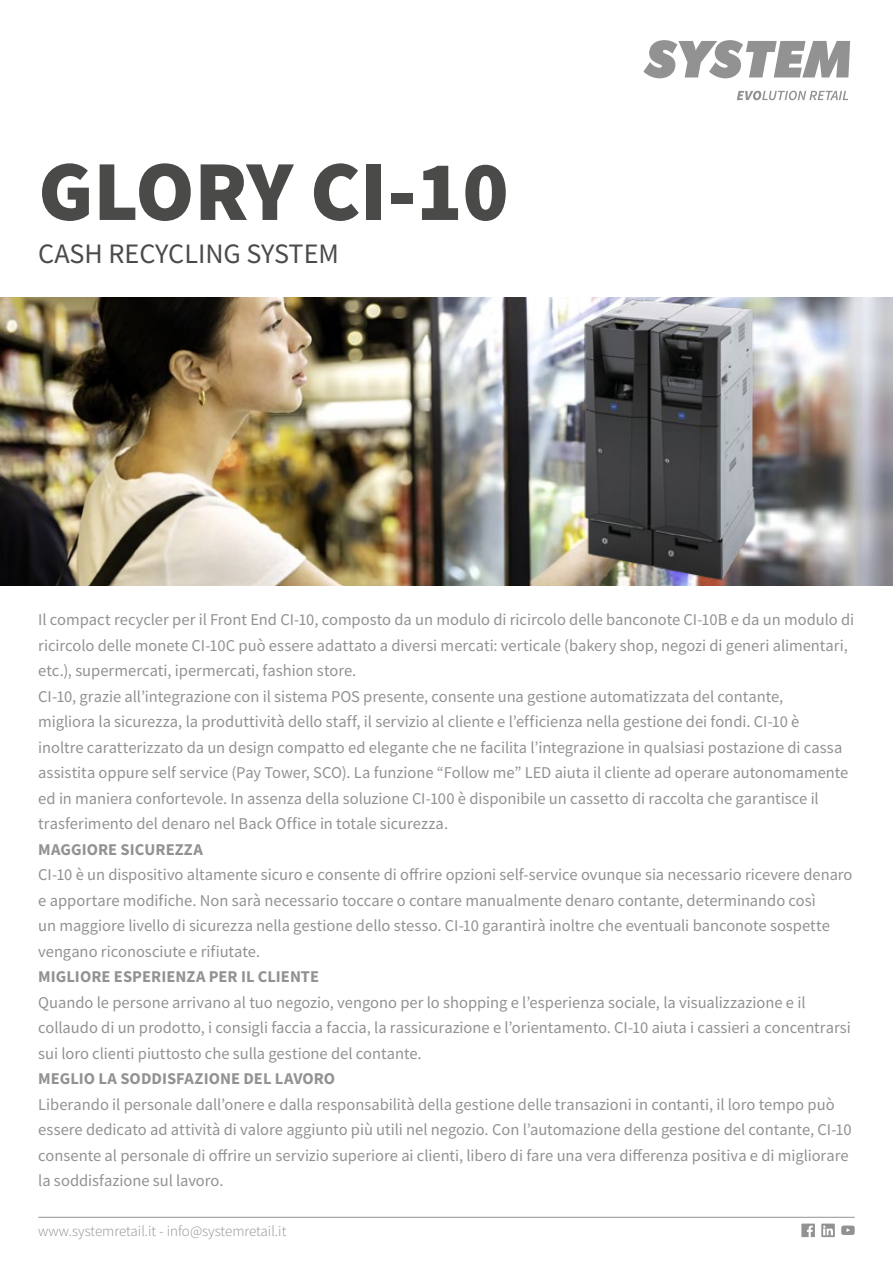
<style>
.page{position:relative;width:893px;height:1263px;background:#fff}
.page>*{position:absolute;margin:0;border:0;box-sizing:border-box;transform-origin:0 0}
.t1{font:900 85.5px "Source Sans Pro";color:#4a4a49}
.t2{font:28.2px "Source Sans Pro";color:#4a4a49}
.t3{font:16.5px/25.5px "Source Sans Pro";color:#929292}
.t4{font:700 16.5px "Source Sans Pro";letter-spacing:.005em;color:#929292}
.t5{font:300 15px "Source Sans Pro";color:#929292}
</style>
<div class="page">
<img style="left:0;top:298px;width:893px;height:287px">
<svg style="left:643px;top:40px;width:207px;height:38px"></svg>
<svg style="left:737px;top:91px;width:111px;height:9px"></svg>
<svg style="left:801px;top:1223px;width:14px;height:14px"></svg>
<svg style="left:821px;top:1223px;width:14px;height:14px"></svg>
<svg style="left:841px;top:1225px;width:14px;height:10px"></svg>
<hr style="left:38px;top:1217px;width:817px;height:1px;background:#929292">
<img style="left:578px;top:297px;width:183px;height:288px">
<h1 class="t1" style="left:38px;top:132px;width:472px">GLORY CI-10</h1>
<h2 class="t2" style="left:38px;top:236px;width:302px">CASH RECYCLING SYSTEM</h2>
<p class="t3" style="left:38px;top:607px;width:817px">Il compact recycler per il Front End CI-10, composto da un modulo di ricircolo delle banconote CI-10B e da un modulo di ricircolo delle monete CI-10C può essere adattato a diversi mercati: verticale (bakery shop, negozi di generi alimentari, etc.), supermercati, ipermercati, fashion store.<br>CI-10, grazie all’integrazione con il sistema POS presente, consente una gestione automatizzata del contante,<br>migliora la sicurezza, la produttività dello staff, il servizio al cliente e l’efficienza nella gestione dei fondi. CI-10 è<br>inoltre caratterizzato da un design compatto ed elegante che ne facilita l’integrazione in qualsiasi postazione di cassa assistita oppure self service (Pay Tower, SCO). La funzione “Follow me” LED aiuta il cliente ad operare autonomamente ed in maniera confortevole. In assenza della soluzione CI-100 è disponibile un cassetto di raccolta che garantisce il trasferimento del denaro nel Back Office in totale sicurezza.</p>
<p class="t4" style="left:38px;top:838px;width:166px">MAGGIORE SICUREZZA</p>
<p class="t3" style="left:38px;top:862px;width:816px">CI-10 è un dispositivo altamente sicuro e consente di offrire opzioni self-service ovunque sia necessario ricevere denaro e apportare modifiche. Non sarà necessario toccare o contare manualmente denaro contante, determinando così<br>un maggiore livello di sicurezza nella gestione dello stesso. CI-10 garantirà inoltre che eventuali banconote sospette vengano riconosciute e rifiutate.</p>
<p class="t4" style="left:38px;top:965px;width:282px">MIGLIORE ESPERIENZA PER IL CLIENTE</p>
<p class="t3" style="left:38px;top:989px;width:814px">Quando le persone arrivano al tuo negozio, vengono per lo shopping e l’esperienza sociale, la visualizzazione e il collaudo di un prodotto, i consigli faccia a faccia, la rassicurazione e l’orientamento. CI-10 aiuta i cassieri a concentrarsi sui loro clienti piuttosto che sulla gestione del contante.</p>
<p class="t4" style="left:38px;top:1067px;width:298px">MEGLIO LA SODDISFAZIONE DEL LAVORO</p>
<p class="t3" style="left:38px;top:1091px;width:815px">Liberando il personale dall’onere e dalla responsabilità della gestione delle transazioni in contanti, il loro tempo può essere dedicato ad attività di valore aggiunto più utili nel negozio. Con l’automazione della gestione del contante, CI-10 consente al personale di offrire un servizio superiore ai clienti, libero di fare una vera differenza positiva e di migliorare la soddisfazione sul lavoro.</p>
<p class="t5" style="left:38px;top:1222px;width:250px">www.systemretail.it - info@systemretail.it</p>
</div>
